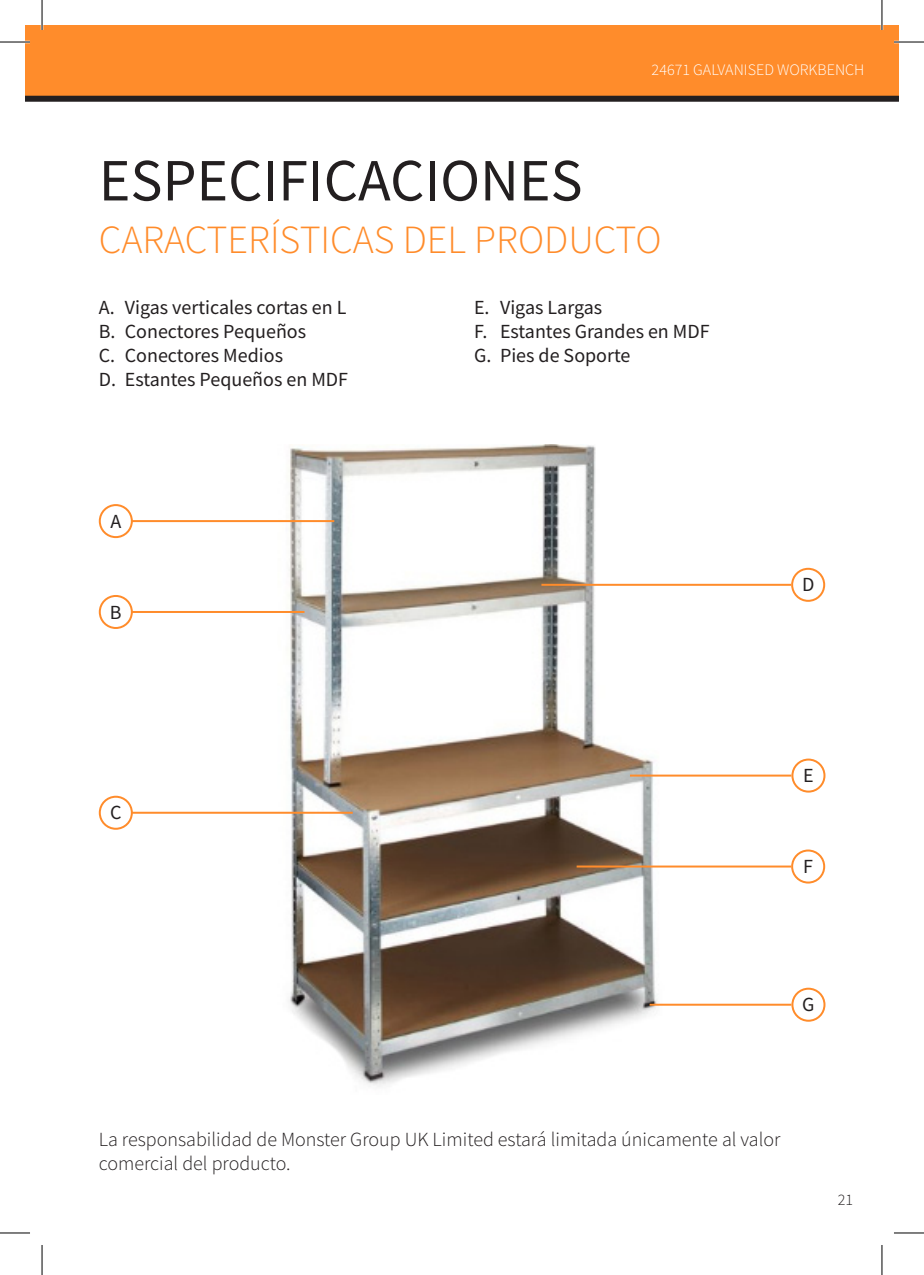
<style>
.page{position:relative;width:924px;height:1275px;background:#fff}
.page>*{position:absolute;margin:0;border:0;box-sizing:border-box;transform-origin:0 0}
.t1{font:60px "Source Sans Pro";color:#231f20}
.t2{font:300 40px "Source Sans Pro";color:#ff8c2b}
.t3{font:20px "Source Sans Pro";color:#231f20}
.t4{font:300 20px/24px "Source Sans Pro";color:#231f20}
.t5{font:300 16px "Source Sans Pro";color:#fff}
.t6{font:300 16px "Source Sans Pro";color:#231f20}
</style>
<div class="page">
<img style="left:217px;top:444px;width:489px;height:643px">
<div style="left:25px;top:25px;width:873px;height:74px;background:#ff8c2b"></div>
<div style="left:25px;top:96px;width:873px;height:6px;background:#231f20"></div>
<div style="left:99px;top:504px;width:34px;height:34px;border:2px solid #ff8c2b;border-radius:50%"></div>
<hr style="left:132px;top:520px;width:202px;height:2px;background:#ff8c2b">
<div style="left:99px;top:795px;width:34px;height:34px;border:2px solid #ff8c2b;border-radius:50%"></div>
<hr style="left:132px;top:811px;width:220px;height:2px;background:#ff8c2b">
<div style="left:99px;top:595px;width:34px;height:34px;border:2px solid #ff8c2b;border-radius:50%"></div>
<hr style="left:132px;top:611px;width:172px;height:2px;background:#ff8c2b">
<div style="left:791px;top:987px;width:34px;height:34px;border:2px solid #ff8c2b;border-radius:50%"></div>
<hr style="left:649px;top:1003px;width:142px;height:2px;background:#ff8c2b">
<div style="left:790px;top:568px;width:34px;height:34px;border:2px solid #ff8c2b;border-radius:50%"></div>
<hr style="left:541px;top:584px;width:249px;height:2px;background:#ff8c2b">
<div style="left:791px;top:758px;width:34px;height:34px;border:2px solid #ff8c2b;border-radius:50%"></div>
<hr style="left:629px;top:774px;width:162px;height:2px;background:#ff8c2b">
<div style="left:790px;top:849px;width:34px;height:34px;border:2px solid #ff8c2b;border-radius:50%"></div>
<hr style="left:576px;top:865px;width:214px;height:2px;background:#ff8c2b">
<hr style="left:0;top:41px;width:30px;height:2px;background:#fff">
<hr style="left:893px;top:41px;width:30px;height:2px;background:#fff">
<hr style="left:41px;top:0;width:2px;height:30px;background:#fff">
<hr style="left:880px;top:0;width:2px;height:30px;background:#fff">
<hr style="left:0;top:42px;width:30px;height:1px;background:#000">
<hr style="left:893px;top:42px;width:30px;height:1px;background:#000">
<hr style="left:0;top:1232px;width:30px;height:1px;background:#000">
<hr style="left:893px;top:1232px;width:30px;height:1px;background:#000">
<hr style="left:42px;top:0;width:1px;height:30px;background:#000">
<hr style="left:42px;top:1245px;width:1px;height:30px;background:#000">
<hr style="left:881px;top:0;width:1px;height:30px;background:#000">
<hr style="left:881px;top:1245px;width:1px;height:30px;background:#000">
<p class="t5" style="left:651px;top:60px;width:214px">24671 GALVANISED WORKBENCH</p>
<p class="t1" style="left:99px;top:142px;width:485px">ESPECIFICACIONES</p>
<p class="t2" style="left:99px;top:215px;width:564px">CARACTERÍSTICAS DEL PRODUCTO</p>
<p class="t3" style="left:99px;top:294px;width:249px">A. Vigas verticales cortas en L</p>
<p class="t3" style="left:99px;top:318px;width:209px">B. Conectores Pequeños</p>
<p class="t3" style="left:99px;top:342px;width:186px">C. Conectores Medios</p>
<p class="t3" style="left:99px;top:366px;width:251px">D. Estantes Pequeños en MDF</p>
<p class="t3" style="left:110px;top:508px;width:12px">A</p>
<p class="t3" style="left:110px;top:599px;width:13px">B</p>
<p class="t3" style="left:474px;top:294px;width:130px">E. Vigas Largas</p>
<p class="t3" style="left:474px;top:318px;width:237px">F. Estantes Grandes en MDF</p>
<p class="t3" style="left:474px;top:342px;width:158px">G. Pies de Soporte</p>
<p class="t3" style="left:801px;top:572px;width:14px">D</p>
<p class="t3" style="left:110px;top:800px;width:13px">C</p>
<p class="t3" style="left:802px;top:763px;width:12px">E</p>
<p class="t3" style="left:802px;top:853px;width:11px">F</p>
<p class="t3" style="left:801px;top:992px;width:14px">G</p>
<p class="t4" style="left:99px;top:1127px;width:683px">La responsabilidad de Monster Group UK Limited estará limitada únicamente al valor comercial del producto.</p>
<p class="t6" style="left:837px;top:1189px;width:17px">21</p>
</div>
